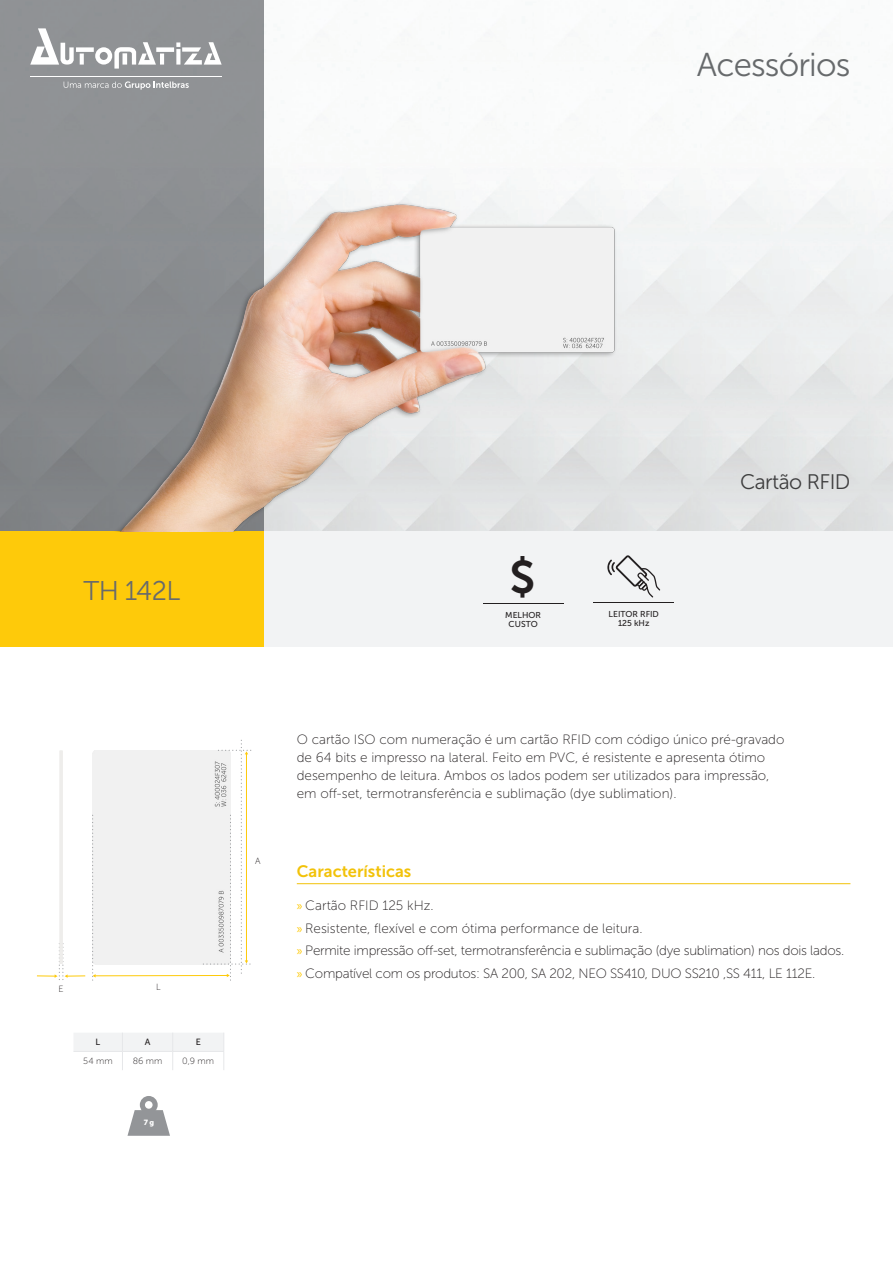
<style>
.page{position:relative;width:893px;height:1263px;background:#fff}
.page>*{position:absolute;margin:0;border:0;box-sizing:border-box;transform-origin:0 0}
.t1{font:45.6px "Museo Sans 700";color:#231f20}
.Nome_da_Família{font:33px "Museo Sans 300";letter-spacing:-.025em;color:#676a6c}
.Nome_do_Produto{font:27px "Museo Sans 300";letter-spacing:-.025em;color:#676a6c}
.Descrição_do_Produto{font:21px "Museo Sans 300";letter-spacing:-.025em;color:#3e3e3f}
.Título{font:16.5px "Museo Sans 700";color:#f2c209}
.Texto{font:13.5px/18px "Museo Sans 100";color:#231f20}
.Texto-2{font:13.5px "Museo Sans 100";letter-spacing:-.02em;color:#231f20}
.Medidas{font:9px "Museo Sans 100";letter-spacing:.015em;color:#231f20}
.Medidas_Título{font:9px "Museo Sans 500";color:#231f20}
.t2{font:8.55px/9.1px "Museo Sans 500";color:#231f20;text-align:center}
.Peso{font:7.5px "Museo Sans 900";color:#fff}
.s1{font-family:"Myriad Pro";color:#feca0a}
</style>
<div class="page">
<div style="left:0;top:0;width:264px;height:592px;background:#939598"></div>
<div style="left:263px;top:532px;width:630px;height:115px;background:#f2f3f4"></div>
<div style="left:0;top:532px;width:264px;height:115px;background:#feca0a"></div>
<svg style="left:30px;top:28px;width:192px;height:41px"></svg>
<hr style="left:30px;top:77px;width:192px;height:1px;background:#fff">
<svg style="left:64px;top:81px;width:125px;height:9px"></svg>
<svg style="left:73px;top:1033px;width:151px;height:37px"></svg>
<svg style="left:127px;top:1096px;width:43px;height:40px"></svg>
<hr style="left:297px;top:883px;width:553px;height:1px;background:#f2c209">
<hr style="left:483px;top:603px;width:81px;height:1px;background:#231f20">
<hr style="left:593px;top:602px;width:81px;height:1px;background:#231f20">
<svg style="left:607px;top:555px;width:53px;height:43px"></svg>
<img style="left:112px;top:201px;width:505px;height:331px">
<hr style="left:95px;top:975px;width:132px;height:1px;background:#feca0a">
<svg style="left:92px;top:814px;width:4px;height:166px"></svg>
<svg style="left:203px;top:739px;width:49px;height:241px"></svg>
<hr style="left:59px;top:750px;width:4px;height:214px;background:#eeedeb">
<svg style="left:37px;top:943px;width:48px;height:37px"></svg>
<p class="Nome_da_Família" style="left:697px;top:47px;width:155px">Acessórios</p>
<p class="Nome_do_Produto" style="left:84px;top:576px;width:98px">TH 142L</p>
<p class="t1" style="left:510px;top:552px;width:27px">$</p>
<p class="t2" style="left:505px;top:610px;width:37px">MELHOR<br>CUSTO</p>
<p class="t2" style="left:609px;top:609px;width:52px">LEITOR RFID<br>125 kHz</p>
<p class="Descrição_do_Produto" style="left:740px;top:470px;width:112px">Cartão RFID</p>
<p class="Medidas" style="left:59px;top:984px;width:7px">E</p>
<p class="Medidas" style="left:156px;top:982px;width:6px">L</p>
<p class="Medidas_Título" style="left:96px;top:1037px;width:6px">L</p>
<p class="Medidas_Título" style="left:145px;top:1037px;width:7px">A</p>
<p class="Medidas_Título" style="left:196px;top:1037px;width:7px">E</p>
<p class="Medidas" style="left:83px;top:1056px;width:31px">54 mm</p>
<p class="Medidas" style="left:133px;top:1056px;width:31px">86 mm</p>
<p class="Medidas" style="left:182px;top:1056px;width:33px">0,9 mm</p>
<p class="Peso" style="left:144px;top:1118px;width:12px">7 g</p>
<p class="Medidas" style="left:255px;top:856px;width:7px">A</p>
<p class="Texto" style="left:297px;top:730px;width:489px">O cartão ISO com numeração é um cartão RFID com código único pré-gravado de 64 bits e impresso na lateral. Feito em PVC, é resistente e apresenta ótimo desempenho de leitura. Ambos os lados podem ser utilizados para impressão, em off-set, termotransferência e sublimação (dye sublimation).</p>
<p class="Título" style="left:297px;top:862px;width:116px">Características</p>
<p class="Texto" style="left:297px;top:897px;width:138px"><span class="s1">»</span> Cartão RFID 125 kHz.</p>
<p class="Texto" style="left:297px;top:919px;width:347px"><span class="s1">»</span> Resistente, flexível e com ótima performance de leitura.</p>
<p class="Texto-2" style="left:297px;top:943px;width:549px"><span class="s1">»</span> Permite impressão off-set, termotransferência e sublimação (dye sublimation) nos dois lados.</p>
<p class="Texto-2" style="left:297px;top:966px;width:520px"><span class="s1">»</span> Compatível com os produtos: SA 200, SA 202, NEO SS410, DUO SS210 ,SS 411, LE 112E.</p>
</div>
